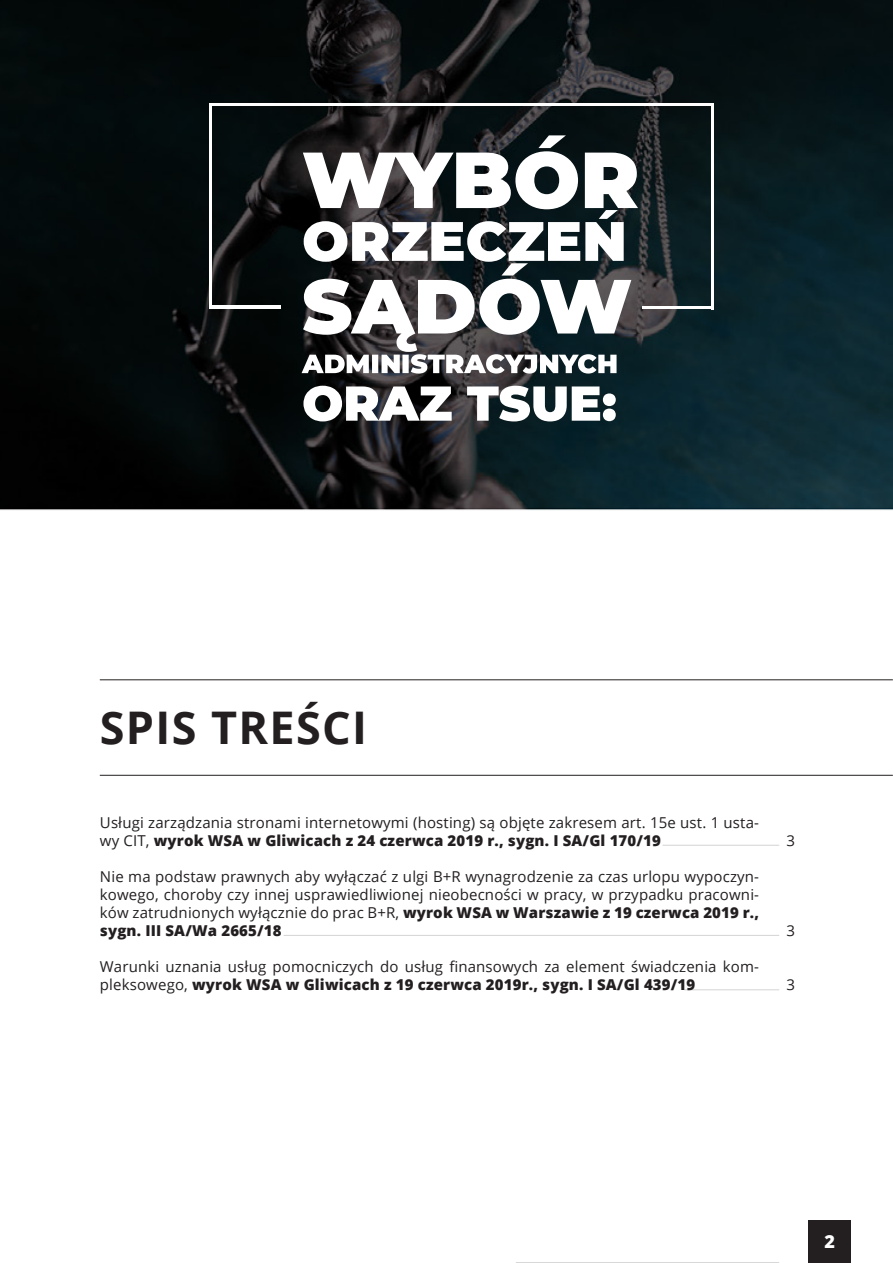
<style>
.page{position:relative;width:893px;height:1263px;background:#fff}
.page>*{position:absolute;margin:0;border:0;box-sizing:border-box;transform-origin:0 0}
.t1{font:700 45px "Open Sans";letter-spacing:.03em;color:#231f20}
.t2{font:800 18px "Open Sans";color:#fff}
.t3{font:15px/18px "Open Sans";letter-spacing:.01em;color:#231f20}
.s1{font-weight:800}
</style>
<div class="page">
<img style="left:0;top:0;width:893px;height:1263px">
<img style="left:643px;top:306px;width:68px;height:3px">
<img style="left:711px;top:106px;width:3px;height:203px">
<img style="left:212px;top:306px;width:69px;height:2px">
<img style="left:209px;top:104px;width:3px;height:204px">
<img style="left:210px;top:103px;width:504px;height:3px">
<img style="left:303px;top:135px;width:335px;height:127px">
<hr style="left:662px;top:845px;width:117px;height:1px;background:#231f20">
<hr style="left:284px;top:935px;width:495px;height:1px;background:#231f20">
<hr style="left:684px;top:989px;width:95px;height:1px;background:#231f20">
<hr style="left:516px;top:1262px;width:263px;height:1px;background:#231f20">
<hr style="left:100px;top:679px;width:793px;height:1px;background:#231f20">
<hr style="left:100px;top:775px;width:793px;height:1px;background:#231f20">
<div style="left:809px;top:1221px;width:42px;height:42px;background:#231f20"></div>
<h1 class="t1" style="left:100px;top:696px;width:269px">SPIS TREŚCI</h1>
<p class="t3" style="left:100px;top:813px;width:661px">Usługi zarządzania stronami internetowymi (hosting) są objęte zakresem art. 15e ust. 1 usta&shy;wy CIT, <span class="s1">wyrok WSA w Gliwicach z 24 czerwca 2019 r., sygn. I SA/Gl 170/19</span></p>
<p class="t3" style="left:100px;top:867px;width:661px;text-align:justify">Nie ma podstaw prawnych aby wyłączać z ulgi B+R wynagrodzenie za czas urlopu wypoczyn&shy;kowego, choroby czy innej usprawiedliwionej nieobecności w pracy, w przypadku pracowni&shy;ków zatrudnionych wyłącznie do prac B+R, <span class="s1">wyrok WSA w Warszawie z 19 czerwca 2019 r., sygn. III SA/Wa 2665/18</span></p>
<p class="t3" style="left:100px;top:957px;width:661px">Warunki uznania usług pomocniczych do usług finansowych za element świadczenia kom&shy;pleksowego, <span class="s1">wyrok WSA w Gliwicach z 19 czerwca 2019r., sygn. I SA/Gl 439/19</span></p>
<p class="t3" style="left:787px;top:831px;width:10px">3</p>
<p class="t3" style="left:787px;top:921px;width:10px">3</p>
<p class="t3" style="left:787px;top:975px;width:10px">3</p>
<p class="t2" style="left:824px;top:1228px;width:12px">2</p>
</div>
